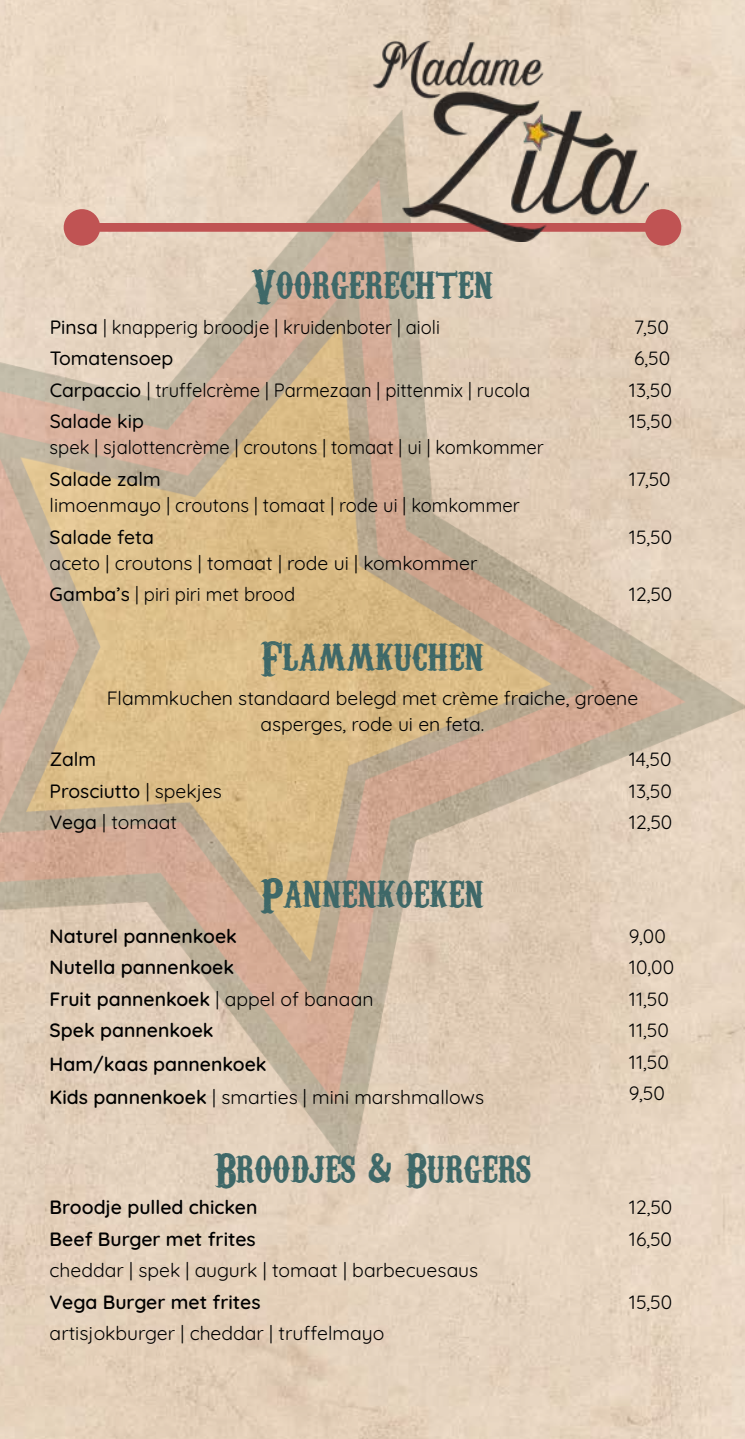
<style>
.page{position:relative;width:745px;height:1439px;background:#fff}
.page>*{position:absolute;margin:0;border:0;box-sizing:border-box;transform-origin:0 0}
.t1{font:47.25px "Carnivalee Freakshow";color:#3e6868}
.t2{font:19.25px/31.5px "Quicksand";color:#000}
.t3{font:600 19.25px/31.5px "Quicksand";color:#000}
.t4{font:19.25px/31.5px "Quicksand";color:#000;scale:.95 1}
.t5{font:500 19.25px/31.5px "Quicksand";color:#000}
.s1{font-weight:500}
.s2{font-weight:400}
</style>
<div class="page">
<img style="left:0;top:0;width:744px;height:1439px">
<div style="left:86px;top:223px;width:563px;height:9px;background:#c05353"></div>
<div style="left:64px;top:210px;width:35px;height:35px;background:#c05353;border-radius:50%"></div>
<div style="left:64px;top:209px;width:36px;height:37px;border:2px solid #c05353;border-radius:50%"></div>
<div style="left:645px;top:210px;width:35px;height:35px;background:#c05353;border-radius:50%"></div>
<div style="left:644px;top:209px;width:36px;height:37px;border:2px solid #c05353;border-radius:50%"></div>
<img style="left:372px;top:23px;width:276px;height:218px">
<h1 class="t1" style="left:251px;top:256px;width:243px">Voorgerechten</h1>
<p class="t4" style="left:50px;top:309px;width:507px"><span class="s1">Pinsa</span> | knapperig broodje | kruidenboter | aioli<br><span class="s1">Tomatensoep<br>Carpaccio</span> | truffelcrème | Parmezaan | pittenmix | rucola<br><span class="s1">Salade kip</span></p>
<p class="t4" style="left:50px;top:430px;width:521px">spek | sjalottencrème | croutons | tomaat | ui | komkommer</p>
<p class="t5" style="left:50px;top:461px;width:112px">Salade zalm</p>
<p class="t2" style="left:50px;top:488px;width:471px">limoenmayo | croutons | tomaat | rode ui | komkommer</p>
<p class="t5" style="left:50px;top:519px;width:106px">Salade feta</p>
<p class="t2" style="left:50px;top:545px;width:429px">aceto | croutons | tomaat | rode ui | komkommer<br><span class="s1">Gamba’s</span> | piri piri met brood</p>
<h1 class="t1" style="left:261px;top:629px;width:224px">Flammkuchen</h1>
<p class="t2" style="left:107px;top:683px;width:532px;line-height:26.2px;text-align:center">Flammkuchen standaard belegd met crème fraiche, groene asperges, rode ui en feta.</p>
<p class="t5" style="left:50px;top:741px;width:174px">Zalm<br>Prosciutto <span class="s2">| spekjes<br></span>Vega <span class="s2">| tomaat</span></p>
<p class="t2" style="left:628px;top:309px;width:45px">7,50<br>6,50<br>13,50<br>15,50</p>
<p class="t2" style="left:628px;top:461px;width:43px">17,50</p>
<p class="t2" style="left:628px;top:519px;width:45px">15,50</p>
<p class="t2" style="left:628px;top:577px;width:45px">12,50</p>
<p class="t2" style="left:628px;top:741px;width:45px;text-align:justify">14,50<br>13,50<br>12,50</p>
<h1 class="t1" style="left:261px;top:865px;width:224px">Pannenkoeken</h1>
<p class="t3" style="left:50px;top:918px;width:325px">Naturel pannenkoek<br>Nutella pannenkoek<br>Fruit pannenkoek <span class="s2">| appel of banaan<br></span>Spek pannenkoek</p>
<p class="t3" style="left:50px;top:1045px;width:435px;line-height:33.2px">Ham/kaas pannenkoek<br>Kids pannenkoek <span class="s2">| smarties | mini marshmallows</span></p>
<h1 class="t1" style="left:213px;top:1140px;width:319px">Broodjes &amp; Burgers</h1>
<p class="t3" style="left:50px;top:1189px;width:209px">Broodje pulled chicken<br>Beef Burger met frites</p>
<p class="t2" style="left:50px;top:1252px;width:430px">cheddar | spek | augurk | tomaat | barbecuesaus</p>
<p class="t3" style="left:50px;top:1284px;width:212px">Vega Burger met frites</p>
<p class="t2" style="left:50px;top:1315px;width:336px">artisjokburger | cheddar | truffelmayo</p>
<p class="t2" style="left:628px;top:918px;width:47px">9,00<br>10,00<br>11,50<br>11,50<br>11,50<br>9,50</p>
<p class="t2" style="left:628px;top:1189px;width:45px">12,50<br>16,50</p>
<p class="t2" style="left:628px;top:1284px;width:45px">15,50</p>
</div>
